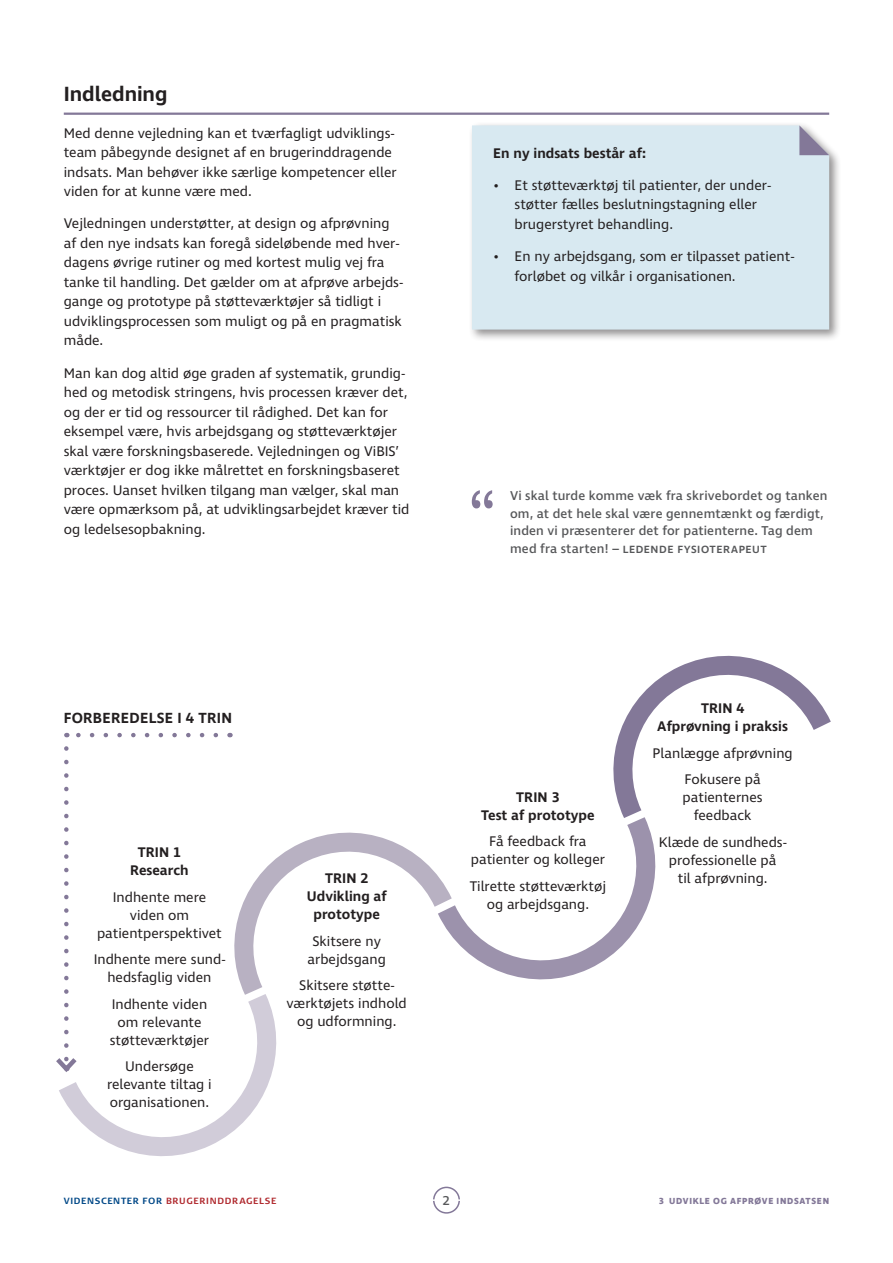
<style>
.page{position:relative;width:893px;height:1263px;background:#fff}
.page>*{position:absolute;margin:0;border:0;box-sizing:border-box;transform-origin:0 0}
.t1{font:600 21px "Ingra";letter-spacing:-.005em;color:#231f20}
.t2{font:600 15px "Ingra";letter-spacing:.02em;color:#231f20}
.t3{font:14.25px/19.5px "Ingra";color:#231f20;text-align:center}
.t4{font:600 14.25px/18px "Ingra";color:#231f20;text-align:center}
.t5{font:500 13.2px/17.7px "Ingra";letter-spacing:.005em;color:#57585a}
.t6{font:700 9px "Signa Normal";letter-spacing:.07em;color:#b02a2f}
.t7{font:700 9px "Ingra";letter-spacing:.075em;color:#837898}
.s1{color:#014887}
</style>
<div class="page">
<div style="left:433px;top:1186px;width:27px;height:28px;border:2px solid #837898;border-radius:50%"></div>
<hr style="left:433px;top:1199px;width:27px;height:2px;background:#fff">
<svg style="left:472px;top:490px;width:21px;height:18px"></svg>
<hr style="left:64px;top:113px;width:765px;height:2px;background:#837898">
<svg style="left:59px;top:1016px;width:218px;height:140px"></svg>
<svg style="left:234px;top:832px;width:187px;height:184px"></svg>
<svg style="left:421px;top:839px;width:235px;height:141px"></svg>
<svg style="left:613px;top:655px;width:218px;height:184px"></svg>
<svg style="left:76px;top:733px;width:140px;height:4px"></svg>
<svg style="left:56px;top:748px;width:25px;height:327px"></svg>
<div style="left:468px;top:121px;width:374px;height:221px;background:#231f20;opacity:.5"></div>
<div style="left:472px;top:125px;width:357px;height:205px;background:#d8e9f1"></div>
<svg style="left:799px;top:125px;width:30px;height:30px"></svg>
<h1 class="t1" style="left:64px;top:81px;width:105px">Indledning</h1>
<p class="t3" style="left:64px;top:124px;width:334px;text-align:left">Med denne vejledning kan et tværfagligt udviklings&shy;team påbegynde designet af en brugerinddragende indsats. Man behøver ikke særlige kompetencer eller viden for at kunne være med.</p>
<p class="t3" style="left:64px;top:214px;width:341px;text-align:left">Vejledningen understøtter, at design og afprøvning af den nye indsats kan foregå sideløbende med hver&shy;dagens øvrige rutiner og med kortest mulig vej fra tanke til handling. Det gælder om at afprøve arbejds&shy;gange og prototype på støtteværktøjer så tidligt i udviklingsprocessen som muligt og på en pragmatisk måde.</p>
<p class="t3" style="left:64px;top:364px;width:347px;text-align:left">Man kan dog altid øge graden af systematik, grundig&shy;hed og metodisk stringens, hvis processen kræver det, og der er tid og ressourcer til rådighed. Det kan for eksempel være, hvis arbejdsgang og støtteværktøjer skal være forskningsbaserede. Vejledningen og ViBIS’ værktøjer er dog ikke målrettet en forskningsbaseret proces. Uanset hvilken tilgang man vælger, skal man være opmærksom på, at udviklingsarbejdet kræver tid og ledelsesopbakning.</p>
<p class="t2" style="left:64px;top:709px;width:170px">FORBEREDELSE I 4 TRIN</p>
<p class="t4" style="left:130px;top:844px;width:60px">TRIN 1<br>Research</p>
<p class="t3" style="left:97px;top:888px;width:126px;line-height:18px">Indhente mere viden om patientperspektivet</p>
<p class="t3" style="left:94px;top:951px;width:133px;line-height:18px">Indhente mere sund&shy;hedsfaglig viden</p>
<p class="t3" style="left:110px;top:995px;width:101px;line-height:18px">Indhente viden om relevante støtteværktøjer</p>
<p class="t3" style="left:107px;top:1058px;width:106px;line-height:18px">Undersøge relevante tiltag i organisationen.</p>
<p class="t4" style="left:307px;top:870px;width:81px">TRIN 2<br>Udvikling af prototype</p>
<p class="t3" style="left:308px;top:933px;width:80px;line-height:18px">Skitsere ny arbejdsgang</p>
<p class="t3" style="left:287px;top:977px;width:122px;line-height:18px">Skitsere støtte&shy;værktøjets indhold og udformning.</p>
<p class="t4" style="left:493px;top:144px;width:155px">En ny indsats består af:</p>
<p class="t3" style="left:514px;top:176px;width:258px;text-align:left;text-indent:-21px">• Et støtteværktøj til patienter, der under&shy;støtter fælles beslutningstagning eller brugerstyret behandling.</p>
<p class="t3" style="left:514px;top:247px;width:281px;text-align:left;text-indent:-21px">• En ny arbejdsgang, som er tilpasset patient&shy;forløbet og vilkår i organisationen.</p>
<p class="t5" style="left:510px;top:488px;width:319px">Vi skal turde komme væk fra skrivebordet og tanken om, at det hele skal være gennemtænkt og færdigt, inden vi præsenterer det for patienterne. Tag dem med fra starten! – ledende fysioterapeut</p>
<p class="t4" style="left:481px;top:789px;width:115px">TRIN 3<br>Test af prototype</p>
<p class="t3" style="left:471px;top:833px;width:136px;line-height:18px">Få feedback fra patienter og kolleger</p>
<p class="t3" style="left:470px;top:878px;width:138px;line-height:18px">Tilrette støtteværktøj og arbejdsgang.</p>
<p class="t4" style="left:657px;top:700px;width:132px">TRIN 4<br>Afprøvning i praksis</p>
<p class="t3" style="left:653px;top:740px;width:142px;line-height:26.5px">Planlægge afprøvning<br>Fokusere på</p>
<p class="t3" style="left:683px;top:789px;width:82px;line-height:18px">patienternes feedback</p>
<p class="t3" style="left:659px;top:834px;width:129px;line-height:18px">Klæde de sundheds&shy;professionelle på<br>til afprøvning.</p>
<p class="t6" style="left:64px;top:1195px;width:214px"><span class="s1">VIDENSCENTER FOR</span> BRUGERINDDRAGELSE</p>
<p class="t5" style="left:443px;top:1192px;width:8px">2</p>
<p class="t7" style="left:659px;top:1195px;width:171px">3 UDVIKLE OG AFPRØVE INDSATSEN</p>
</div>
